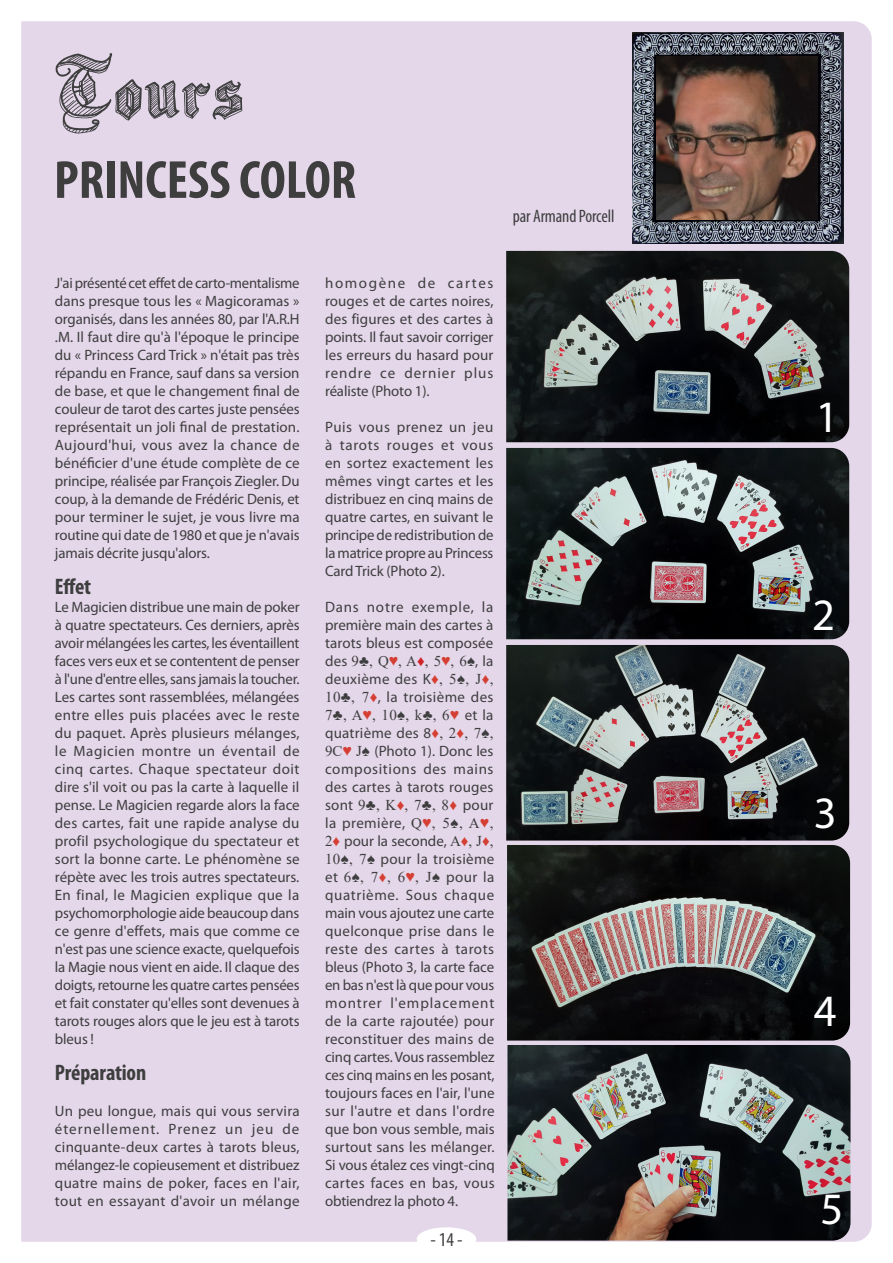
<style>
.page{position:relative;width:893px;height:1263px;background:#fff}
.page>*{position:absolute;margin:0;border:0;box-sizing:border-box;transform-origin:0 0}
.Titre_Gothique{font:90px "Sketch Gothic School";color:#3e3e3f}
.Sous_titre_Chapô{font:700 condensed 54px "Myriad Pro";color:#3e3e3f}
.Sous_sous_titre{font:45px "Myriad Pro";color:#fff}
.Sous_sous_titre-2{font:700 condensed 22.5px "Myriad Pro";letter-spacing:-.005em;color:#3e3e3f}
.t1{font:condensed 19.65px "Myriad Pro";color:#3e3e3f}
.Légende_photos{font:condensed 18px "Myriad Pro";letter-spacing:-.005em;color:#3e3e3f}
.Sous_sous_titre-3{font:15px/18px "Myriad Pro";letter-spacing:-.01em;color:#3e3e3f;text-align:justify}
.s1{font-family:"Times New Roman"}
.s2{font-family:"Times New Roman";color:#d53f33}
.s3{font-family:"Times New Roman";color:#d1232a}
</style>
<div class="page">
<div style="left:21px;top:21px;width:851px;height:1221px;background:#e4d7e9"></div>
<div style="left:417px;top:1227px;width:59px;height:24px;background:#fff;border-radius:50%"></div>
<img style="left:632px;top:33px;width:211px;height:210px">
<img style="left:657px;top:57px;width:160px;height:162px">
<img style="left:506px;top:251px;width:343px;height:191px">
<img style="left:506px;top:448px;width:343px;height:191px">
<img style="left:506px;top:645px;width:343px;height:195px">
<img style="left:507px;top:845px;width:343px;height:195px">
<img style="left:507px;top:1045px;width:343px;height:195px">
<p class="Titre_Gothique" style="left:54px;top:41px;width:191px">Tours</p>
<p class="Sous_titre_Chapô" style="left:54px;top:146px;width:304px">PRINCESS COLOR</p>
<p class="Légende_photos" style="left:513px;top:205px;width:103px">par Armand Porcell</p>
<p class="Sous_sous_titre-3" style="left:55px;top:274px;width:246px">J'ai présenté cet effet de carto-mentalisme dans presque tous les « Magicoramas » organisés, dans les années 80, par l'A.R.H .M. Il faut dire qu'à l'époque le principe du « Princess Card Trick » n'était pas très répandu en France, sauf dans sa version de base, et que le changement final de couleur de tarot des cartes juste pensées représentait un joli final de prestation.<br>Aujourd'hui, vous avez la chance de bénéficier d'une étude complète de ce principe, réalisée par François Ziegler. Du coup, à la demande de Frédéric Denis, et pour terminer le sujet, je vous livre ma routine qui date de 1980 et que je n'avais jamais décrite jusqu'alors.</p>
<p class="Sous_sous_titre-2" style="left:55px;top:572px;width:38px">Effet</p>
<p class="Sous_sous_titre-3" style="left:55px;top:598px;width:246px">Le Magicien distribue une main de poker à quatre spectateurs. Ces derniers, après avoir mélangées les cartes, les éventaillent faces vers eux et se contentent de penser à l'une d'entre elles, sans jamais la toucher.<br>Les cartes sont rassemblées, mélangées entre elles puis placées avec le reste du paquet. Après plusieurs mélanges, le Magicien montre un éventail de cinq cartes. Chaque spectateur doit dire s'il voit ou pas la carte à laquelle il pense. Le Magicien regarde alors la face des cartes, fait une rapide analyse du profil psychologique du spectateur et sort la bonne carte. Le phénomène se répète avec les trois autres spectateurs.<br>En final, le Magicien explique que la psychomorphologie aide beaucoup dans ce genre d'effets, mais que comme ce n'est pas une science exacte, quelquefois la Magie nous vient en aide. Il claque des doigts, retourne les quatre cartes pensées et fait constater qu'elles sont devenues à tarots rouges alors que le jeu est à tarots bleus !</p>
<p class="Sous_sous_titre-2" style="left:55px;top:1058px;width:93px">Préparation</p>
<p class="Sous_sous_titre-3" style="left:55px;top:1102px;width:246px">Un peu longue, mais qui vous servira éternellement. Prenez un jeu de cinquante-deux cartes à tarots bleus, mélangez-le copieusement et distribuez quatre mains de poker, faces en l'air, tout en essayant d'avoir un mélange</p>
<p class="Sous_sous_titre-3" style="left:325px;top:274px;width:170px">homogène de cartes rouges et de cartes noires, des figures et des cartes à points. Il faut savoir corriger les erreurs du hasard pour rendre ce dernier plus réaliste (Photo 1).</p>
<p class="Sous_sous_titre-3" style="left:325px;top:418px;width:170px">Puis vous prenez un jeu à tarots rouges et vous en sortez exactement les mêmes vingt cartes et les distribuez en cinq mains de quatre cartes, en suivant le principe de redistribution de la matrice propre au Princess Card Trick (Photo 2).</p>
<p class="Sous_sous_titre-3" style="left:325px;top:598px;width:171px">Dans notre exemple, la première main des cartes à tarots bleus est composée des <span class="s1">9♣, Q</span><span class="s2">♥</span><span class="s1">, A</span><span class="s3">♦</span><span class="s1">, 5</span><span class="s2">♥</span><span class="s1">, 6♠</span>, la deuxième des K<span class="s2">♦</span><span class="s1">, 5♠, J</span><span class="s2">♦</span><span class="s1">, 10♣, 7</span><span class="s2">♦</span>, la troisième des <span class="s1">7♣, A</span><span class="s2">♥</span><span class="s1">, 10♠, k♣, 6</span><span class="s2">♥</span> et la quatrième des 8<span class="s2">♦</span><span class="s1">, 2</span><span class="s2">♦</span><span class="s1">, 7♠, 9C</span><span class="s2">♥</span> <span class="s1">J♠</span> (Photo 1). Donc les compositions des mains des cartes à tarots rouges sont <span class="s1">9♣, K</span><span class="s2">♦</span><span class="s1">, 7♣, 8</span><span class="s2">♦</span> pour la première, <span class="s1">Q</span><span class="s2">♥</span><span class="s1">, 5♠, A</span><span class="s2">♥</span><span class="s1">, 2</span><span class="s2">♦</span> pour la seconde, <span class="s1">A</span><span class="s2">♦</span><span class="s1">, J</span><span class="s2">♦</span><span class="s1">, 10♠, 7♠</span> pour la troisième et <span class="s1">6♠, 7</span><span class="s2">♦</span><span class="s1">, 6</span><span class="s2">♥</span><span class="s1">, J♠</span> pour la quatrième. Sous chaque main vous ajoutez une carte quelconque prise dans le reste des cartes à tarots bleus (Photo 3, la carte face en bas n'est là que pour vous montrer l'emplacement de la carte rajoutée) pour reconstituer des mains de cinq cartes. Vous rassemblez ces cinq mains en les posant, toujours faces en l'air, l'une sur l'autre et dans l'ordre que bon vous semble, mais surtout sans les mélanger.<br>Si vous étalez ces vingt-cinq cartes faces en bas, vous obtiendrez la photo 4.</p>
<h3 class="t1" style="left:430px;top:1228px;width:34px">- 14 -</h3>
<p class="Sous_sous_titre" style="left:819px;top:389px;width:16px">1</p>
<p class="Sous_sous_titre" style="left:812px;top:587px;width:24px">2</p>
<p class="Sous_sous_titre" style="left:814px;top:785px;width:24px">3</p>
<p class="Sous_sous_titre" style="left:814px;top:983px;width:24px">4</p>
<p class="Sous_sous_titre" style="left:820px;top:1181px;width:24px">5</p>
</div>
